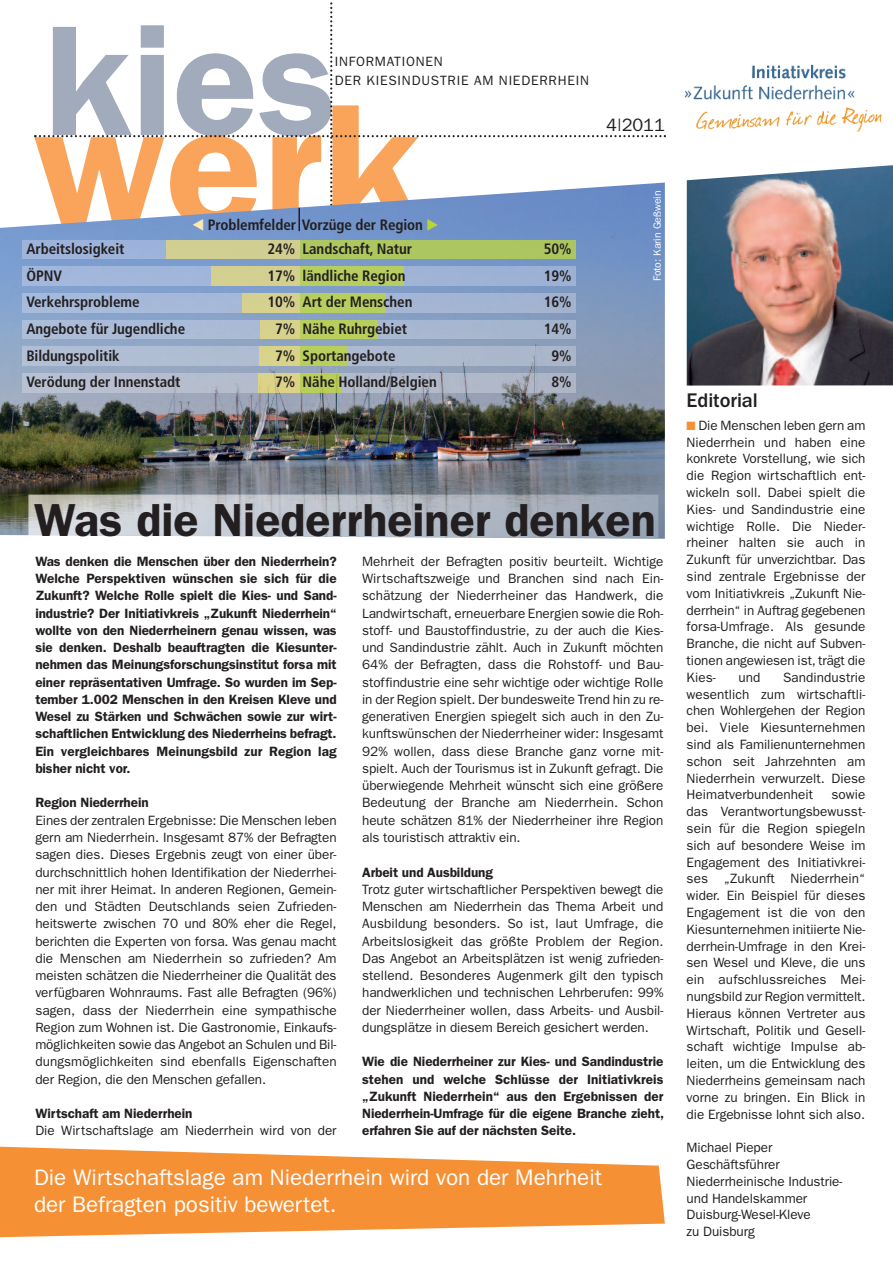
<style>
.page{position:relative;width:893px;height:1263px;background:#fff}
.page>*{position:absolute;margin:0;border:0;box-sizing:border-box;transform-origin:0 0}
.t1{font:600 157.5px "Franklin Gothic";color:#a2abbc}
.t2{font:600 46.5px "Franklin Gothic";color:#231f20}
.t3{font:22.5px/27px "Franklin Gothic";color:#fff}
.t4{font:500 20.4px "Franklin Gothic";letter-spacing:-.005em;color:#231f20}
.t5{font:18px "Franklin Gothic";color:#231f20}
.t6{font:700 condensed 15px "Frutiger";letter-spacing:-.005em;color:#231f20}
.t7{font:13.5px/16.8px "Franklin Gothic";letter-spacing:-.005em;color:#231f20;text-align:justify}
.t8{font:600 13.5px/17.2px "Franklin Gothic";letter-spacing:-.005em;color:#231f20;text-align:justify}
.t9{font:13.5px/18.8px "Franklin Gothic";letter-spacing:.06em;color:#231f20}
.t10{font:10.5px "Franklin Gothic";letter-spacing:-.01em;color:#fff}
.s1{font-family:"European Pi Three";font-weight:400;font-stretch:normal;color:#bad534}
.s2{color:#f69034}
</style>
<div class="page">
<svg style="left:0;top:1146px;width:665px;height:91px;fill:#f69034"></svg>
<img style="left:687px;top:165px;width:206px;height:221px">
<img style="left:684px;top:64px;width:198px;height:68px">
<img style="left:0;top:225px;width:665px;height:314px">
<img style="left:28px;top:495px;width:630px;height:44px">
<img style="left:23px;top:240px;width:552px;height:19px">
<img style="left:23px;top:267px;width:552px;height:19px">
<img style="left:23px;top:293px;width:552px;height:19px">
<img style="left:23px;top:320px;width:552px;height:19px">
<img style="left:23px;top:347px;width:552px;height:19px">
<img style="left:23px;top:373px;width:552px;height:19px">
<img style="left:299px;top:373px;width:41px;height:1px">
<img style="left:299px;top:392px;width:41px;height:1px">
<img style="left:23px;top:373px;width:276px;height:1px">
<img style="left:259px;top:392px;width:40px;height:1px">
<svg style="left:34px;top:2px;width:632px;height:229px"></svg>
<h1 class="t1" style="left:44px;top:-12px;width:294px">kies</h1>
<p class="t9" style="left:335px;top:53px;width:256px">INFORMATIONEN<br>DER KIESINDUSTRIE AM NIEDERRHEIN</p>
<h3 class="t5" style="left:606px;top:114px;width:60px">4|2011</h3>
<p class="t6" style="left:208px;top:219px;width:233px">Problemfelder Vorzüge der Region <span class="s1">-</span></p>
<p class="t6" style="left:26px;top:243px;width:100px">Arbeitslosigkeit</p>
<p class="t6" style="left:267px;top:243px;width:29px">24%</p>
<p class="t6" style="left:26px;top:269px;width:37px">ÖPNV</p>
<p class="t6" style="left:267px;top:269px;width:29px">17%</p>
<p class="t6" style="left:26px;top:296px;width:115px">Verkehrsprobleme</p>
<p class="t6" style="left:267px;top:296px;width:29px">10%</p>
<p class="t6" style="left:26px;top:323px;width:160px">Angebote für Jugendliche</p>
<p class="t6" style="left:275px;top:323px;width:22px">7%</p>
<p class="t6" style="left:26px;top:349px;width:95px">Bildungspolitik</p>
<p class="t6" style="left:275px;top:349px;width:22px">7%</p>
<p class="t6" style="left:26px;top:376px;width:156px">Verödung der Innenstadt</p>
<p class="t6" style="left:275px;top:376px;width:22px">7%</p>
<p class="t6" style="left:303px;top:243px;width:111px">Landschaft, Natur</p>
<p class="t6" style="left:544px;top:243px;width:29px">50%</p>
<p class="t6" style="left:303px;top:269px;width:104px">ländliche Region</p>
<p class="t6" style="left:544px;top:269px;width:29px">19%</p>
<p class="t6" style="left:303px;top:296px;width:111px">Art der Menschen</p>
<p class="t6" style="left:544px;top:296px;width:29px">16%</p>
<p class="t6" style="left:303px;top:323px;width:106px">Nähe Ruhrgebiet</p>
<p class="t6" style="left:544px;top:323px;width:29px">14%</p>
<p class="t6" style="left:303px;top:349px;width:94px">Sportangebote</p>
<p class="t6" style="left:551px;top:349px;width:22px">9%</p>
<p class="t6" style="left:303px;top:376px;width:136px">Nähe Holland/Belgien</p>
<p class="t6" style="left:551px;top:376px;width:22px">8%</p>
<p class="t10" style="left:651px;top:281px;width:92px;rotate:-90deg">Foto: Karin Geßwein</p>
<h2 class="t2" style="left:34px;top:493px;width:623px">Was die Niederrheiner denken</h2>
<p class="t8" style="left:35px;top:554px;width:303px">Was denken die Menschen über den Niederrhein?<br>Welche Perspektiven wünschen sie sich für die Zukunft? Welche Rolle spielt die Kies- und Sand&shy;industrie? Der Initiativkreis „Zukunft Niederrhein“ wollte von den Niederrheinern genau wissen, was sie denken. Deshalb beauftragten die Kiesunter&shy;nehmen das Meinungsforschungsinstitut forsa mit einer repräsentativen Umfrage. So wurden im Sep&shy;tember 1.002 Menschen in den Kreisen Kleve und Wesel zu Stärken und Schwächen sowie zur wirt&shy;schaftlichen Entwicklung des Niederrheins befragt.<br>Ein vergleichbares Meinungsbild zur Region lag bisher nicht vor.</p>
<p class="t8" style="left:35px;top:795px;width:115px">Region Niederrhein</p>
<p class="t7" style="left:35px;top:811px;width:303px;line-height:17.2px">Eines der zentralen Ergebnisse: Die Menschen leben gern am Niederrhein. Insgesamt 87% der Befragten sagen dies. Dieses Ergebnis zeugt von einer über&shy;durchschnittlich hohen Identifikation der Niederrhei&shy;ner mit ihrer Heimat. In anderen Regionen, Gemein&shy;den und Städten Deutschlands seien Zufrieden&shy;heitswerte zwischen 70 und 80% eher die Regel, berichten die Experten von forsa. Was genau macht die Menschen am Niederrhein so zufrieden? Am meisten schätzen die Niederrheiner die Qualität des verfügbaren Wohnraums. Fast alle Befragten (96%) sagen, dass der Niederrhein eine sympathische Region zum Wohnen ist. Die Gastronomie, Einkaufs&shy;möglichkeiten sowie das Angebot an Schulen und Bil&shy;dungsmöglichkeiten sind ebenfalls Eigenschaften der Region, die den Menschen gefallen.</p>
<p class="t8" style="left:35px;top:1106px;width:159px">Wirtschaft am Niederrhein</p>
<p class="t7" style="left:35px;top:1122px;width:303px">Die Wirtschaftslage am Niederrhein wird von der</p>
<p class="t7" style="left:362px;top:553px;width:303px;line-height:17.2px">Mehrheit der Befragten positiv beurteilt. Wichtige Wirtschaftszweige und Branchen sind nach Ein&shy;schätzung der Niederrheiner das Handwerk, die Landwirtschaft, erneuerbare Energien sowie die Roh&shy;stoff- und Baustoffindustrie, zu der auch die Kies&shy;und Sandindustrie zählt. Auch in Zukunft möchten 64% der Befragten, dass die Rohstoff- und Bau&shy;stoffindustrie eine sehr wichtige oder wichtige Rolle in der Region spielt. Der bundesweite Trend hin zu re&shy;generativen Energien spiegelt sich auch in den Zu&shy;kunftswünschen der Niederrheiner wider: Insgesamt 92% wollen, dass diese Branche ganz vorne mit&shy;spielt. Auch der Tourismus ist in Zukunft gefragt. Die überwiegende Mehrheit wünscht sich eine größere Bedeutung der Branche am Niederrhein. Schon heute schätzen 81% der Niederrheiner ihre Region als touristisch attraktiv ein.</p>
<p class="t8" style="left:362px;top:864px;width:132px">Arbeit und Ausbildung</p>
<p class="t7" style="left:362px;top:880px;width:303px;line-height:17.2px">Trotz guter wirtschaftlicher Perspektiven bewegt die Menschen am Niederrhein das Thema Arbeit und Ausbildung besonders. So ist, laut Umfrage, die Arbeitslosigkeit das größte Problem der Region.<br>Das Angebot an Arbeitsplätzen ist wenig zufrieden&shy;stellend. Besonderes Augenmerk gilt den typisch handwerklichen und technischen Lehrberufen: 99% der Niederrheiner wollen, dass Arbeits- und Ausbil&shy;dungsplätze in diesem Bereich gesichert werden.</p>
<p class="t8" style="left:362px;top:1054px;width:303px">Wie die Niederrheiner zur Kies- und Sandindustrie stehen und welche Schlüsse der Initiativkreis „Zukunft Niederrhein“ aus den Ergebnissen der Niederrhein-Umfrage für die eigene Branche zieht, erfahren Sie auf der nächsten Seite.</p>
<h3 class="t3" style="left:34px;top:1165px;width:569px">Die Wirtschaftslage am Niederrhein wird von der Mehrheit der Befragten positiv bewertet.</h3>
<h3 class="t4" style="left:687px;top:393px;width:73px">Editorial</h3>
<p class="t7" style="left:687px;top:418px;width:180px"><span class="s2">■</span> Die Menschen leben gern am Niederrhein und haben eine konkrete Vorstellung, wie sich die Region wirtschaftlich ent&shy;wickeln soll. Dabei spielt die Kies- und Sandindustrie eine wichtige Rolle. Die Nieder&shy;rheiner halten sie auch in Zukunft für unverzichtbar. Das sind zentrale Ergebnisse der vom Initiativkreis „Zukunft Nie&shy;derrhein“ in Auftrag gegebenen forsa-Umfrage. Als gesunde Branche, die nicht auf Subven&shy;tionen angewiesen ist, trägt die Kies-</p>
<p class="t7" style="left:687px;top:670px;width:180px;text-indent:97px">Sandindustrie wesentlich zum wirtschaftli&shy;chen Wohlergehen der Region bei. Viele Kiesunternehmen sind als Familienunternehmen schon seit Jahrzehnten am Niederrhein verwurzelt. Diese Heimatverbundenheit</p>
<p class="t7" style="left:738px;top:670px;width:23px">und</p>
<p class="t7" style="left:687px;top:787px;width:180px;text-indent:145px">sowie das Verantwortungsbewusst&shy;sein für die Region spiegeln sich auf besondere Weise im Engagement des Initiativkrei&shy;ses „Zukunft Niederrhein“ wider. Ein Beispiel für dieses Engagement ist die von den Kiesunternehmen initiierte Nie&shy;derrhein-Umfrage in den Krei&shy;sen Wesel und Kleve, die uns ein aufschlussreiches Mei&shy;nungsbild zur Region vermittelt.<br>Hieraus können Vertreter aus Wirtschaft, Politik und Gesell&shy;schaft wichtige Impulse ab&shy;leiten, um die Entwicklung des Niederrheins gemeinsam nach vorne zu bringen. Ein Blick in die Ergebnisse lohnt sich also.</p>
<p class="t7" style="left:687px;top:1140px;width:157px;text-align:left">Michael Pieper<br>Geschäftsführer<br>Niederrheinische Industrie&shy;und Handelskammer<br>Duisburg-Wesel-Kleve<br>zu Duisburg</p>
</div>
